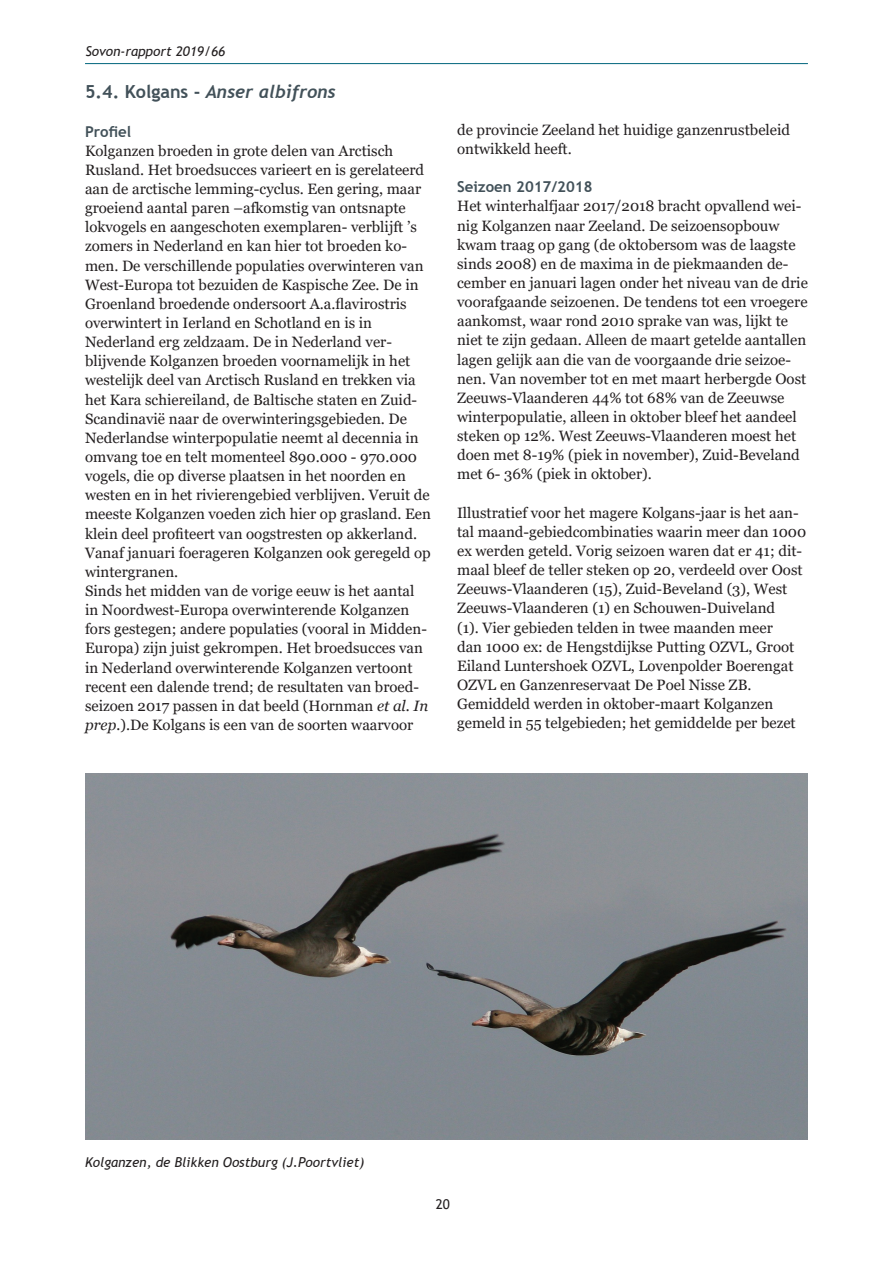
<style>
.page{position:relative;width:893px;height:1263px;background:#fff}
.page>*{position:absolute;margin:0;border:0;box-sizing:border-box;transform-origin:0 0}
.t1{font:italic 700 18px "Trebuchet";color:#425159}
.t2{font:15px/19.2px "Georgia";color:#231f20}
.t3{font:700 15px "Trebuchet MS";color:#425159}
.t4{font:italic 13.5px "Trebuchet MS";color:#231f20}
.t5{font:13.5px "Trebuchet MS";color:#231f20}
.s1{font-family:"Trebuchet MS";font-style:normal}
.s2{font-style:italic}
</style>
<div class="page">
<hr style="left:85px;top:63px;width:723px;height:1px;background:#00657c">
<img style="left:85px;top:774px;width:723px;height:366px">
<p class="t4" style="left:85px;top:43px;width:141px">Sovon-rapport 2019/66</p>
<p class="t1" style="left:85px;top:80px;width:252px"><span class="s1">5.4. Kolgans -</span> Anser albifrons</p>
<p class="t3" style="left:85px;top:122px;width:48px">Profiel</p>
<p class="t2" style="left:85px;top:141px;width:347px">Kolganzen broeden in grote delen van Arctisch Rusland. Het broedsucces varieert en is gerelateerd aan de arctische lemming-cyclus. Een gering, maar groeiend aantal paren –afkomstig van ontsnapte lokvogels en aangeschoten exemplaren- verblijft ’s zomers in Nederland en kan hier tot broeden ko&shy;men. De verschillende populaties overwinteren van West-Europa tot bezuiden de Kaspische Zee. De in Groenland broedende ondersoort A.a.flavirostris overwintert in Ierland en Schotland en is in Nederland erg zeldzaam. De in Nederland ver&shy;blijvende Kolganzen broeden voornamelijk in het westelijk deel van Arctisch Rusland en trekken via het Kara schiereiland, de Baltische staten en Zuid-Scandinavië naar de overwinteringsgebieden. De Nederlandse winterpopulatie neemt al decennia in omvang toe en telt momenteel 890.000 - 970.000 vogels, die op diverse plaatsen in het noorden en westen en in het rivierengebied verblijven. Veruit de meeste Kolganzen voeden zich hier op grasland. Een klein deel profiteert van oogstresten op akkerland.<br>Vanaf januari foerageren Kolganzen ook geregeld op wintergranen.<br>Sinds het midden van de vorige eeuw is het aantal in Noordwest-Europa overwinterende Kolganzen fors gestegen; andere populaties (vooral in Midden-Europa) zijn juist gekrompen. Het broedsucces van in Nederland overwinterende Kolganzen vertoont recent een dalende trend; de resultaten van broed&shy;seizoen 2017 passen in dat beeld (Hornman <span class="s2">et al. In prep.</span>).De Kolgans is een van de soorten waarvoor</p>
<p class="t2" style="left:457px;top:120px;width:334px">de provincie Zeeland het huidige ganzenrustbeleid ontwikkeld heeft.</p>
<p class="t3" style="left:457px;top:178px;width:137px">Seizoen 2017/2018</p>
<p class="t2" style="left:457px;top:197px;width:352px">Het winterhalfjaar 2017/2018 bracht opvallend wei&shy;nig Kolganzen naar Zeeland. De seizoensopbouw kwam traag op gang (de oktobersom was de laagste sinds 2008) en de maxima in de piekmaanden de&shy;cember en januari lagen onder het niveau van de drie voorafgaande seizoenen. De tendens tot een vroegere aankomst, waar rond 2010 sprake van was, lijkt te niet te zijn gedaan. Alleen de maart getelde aantallen lagen gelijk aan die van de voorgaande drie seizoe&shy;nen. Van november tot en met maart herbergde Oost Zeeuws-Vlaanderen 44% tot 68% van de Zeeuwse winterpopulatie, alleen in oktober bleef het aandeel steken op 12%. West Zeeuws-Vlaanderen moest het doen met 8-19% (piek in november), Zuid-Beveland met 6- 36% (piek in oktober).</p>
<p class="t2" style="left:457px;top:503px;width:351px">Illustratief voor het magere Kolgans-jaar is het aan&shy;tal maand-gebiedcombinaties waarin meer dan 1000 ex werden geteld. Vorig seizoen waren dat er 41; dit&shy;maal bleef de teller steken op 20, verdeeld over Oost Zeeuws-Vlaanderen (15), Zuid-Beveland (3), West Zeeuws-Vlaanderen (1) en Schouwen-Duiveland<br>(1). Vier gebieden telden in twee maanden meer<br>dan 1000 ex: de Hengstdijkse Putting OZVL, Groot Eiland Luntershoek OZVL, Lovenpolder Boerengat OZVL en Ganzenreservaat De Poel Nisse ZB.<br>Gemiddeld werden in oktober-maart Kolganzen gemeld in 55 telgebieden; het gemiddelde per bezet</p>
<p class="t4" style="left:85px;top:1153px;width:281px">Kolganzen, de Blikken Oostburg (J.Poortvliet)</p>
<p class="t5" style="left:436px;top:1196px;width:16px">20</p>
</div>
